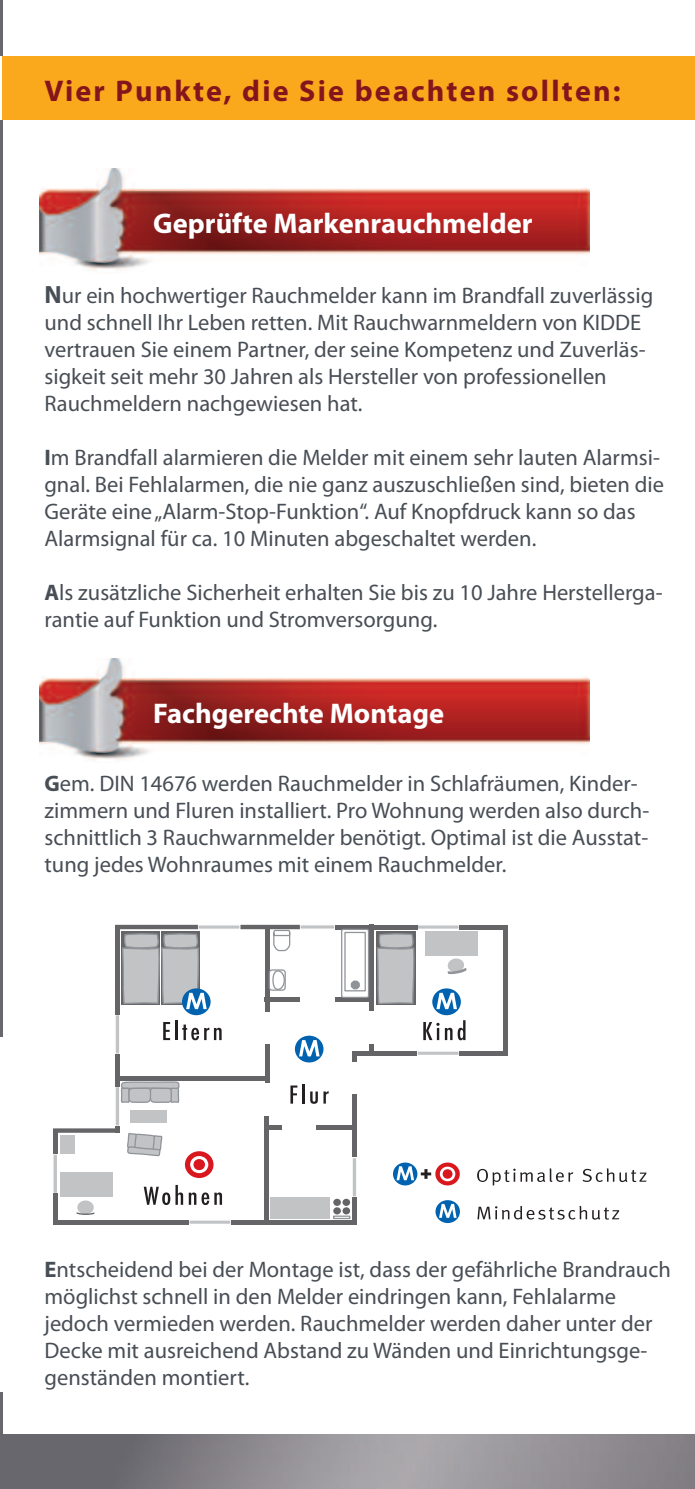
<style>
.page{position:relative;width:695px;height:1489px;background:#fff}
.page>*{position:absolute;margin:0;border:0;box-sizing:border-box;transform-origin:0 0}
.t1{font:700 30px "Myriad Pro";letter-spacing:.075em;color:#85151c}
.t2{font:700 28.5px "Myriad Pro";color:#fff}
.t3{font:22.5px/27px "Myriad Pro";color:#484e55}
.s1{font-weight:700;font-size:25px}
.s2{font-weight:700}
</style>
<div class="page">
<img style="left:2px;top:1434px;width:692px;height:54px">
<hr style="left:0;top:0;width:2px;height:1488px;background:#69676e">
<svg style="left:0;top:56px;width:3px;height:64px"></svg>
<div style="left:3px;top:56px;width:691px;height:64px;background:#f9a91b"></div>
<svg style="left:333px;top:1202px;width:18px;height:16px"></svg>
<svg style="left:416px;top:1051px;width:44px;height:5px"></svg>
<svg style="left:187px;top:1220px;width:45px;height:5px"></svg>
<svg style="left:352px;top:1158px;width:4px;height:38px"></svg>
<div style="left:264px;top:1044px;width:5px;height:38px;background:#656568"></div>
<div style="left:352px;top:1050px;width:5px;height:11px;background:#656568"></div>
<div style="left:352px;top:1094px;width:5px;height:63px;background:#656568"></div>
<div style="left:352px;top:1196px;width:5px;height:28px;background:#656568"></div>
<hr style="left:316px;top:1125px;width:41px;height:4px;background:#656568">
<hr style="left:265px;top:1125px;width:17px;height:4px;background:#656568">
<div style="left:264px;top:1115px;width:5px;height:109px;background:#656568"></div>
<div style="left:115px;top:1053px;width:5px;height:33px;background:#656568"></div>
<div style="left:53px;top:1193px;width:5px;height:26px;background:#656568"></div>
<div style="left:115px;top:1075px;width:149px;height:5px;background:#656568"></div>
<div style="left:53px;top:1219px;width:136px;height:5px;background:#656568"></div>
<div style="left:231px;top:1219px;width:126px;height:5px;background:#656568"></div>
<div style="left:459px;top:924px;width:48px;height:5px;background:#656568"></div>
<div style="left:459px;top:1050px;width:48px;height:5px;background:#656568"></div>
<div style="left:335px;top:924px;width:82px;height:5px;background:#656568"></div>
<div style="left:352px;top:1050px;width:65px;height:5px;background:#656568"></div>
<div style="left:368px;top:924px;width:5px;height:86px;background:#656568"></div>
<div style="left:368px;top:1043px;width:5px;height:12px;background:#656568"></div>
<hr style="left:503px;top:924px;width:4px;height:131px;background:#656568">
<div style="left:270px;top:1197px;width:60px;height:21px;background:#c1c3c5"></div>
<div style="left:342px;top:1207px;width:8px;height:7px;background:#656568;border-radius:50%"></div>
<div style="left:333px;top:1207px;width:8px;height:7px;background:#656568;border-radius:50%"></div>
<div style="left:342px;top:1198px;width:8px;height:7px;background:#656568;border-radius:50%"></div>
<div style="left:333px;top:1198px;width:8px;height:7px;background:#656568;border-radius:50%"></div>
<div style="left:333px;top:1215px;width:17px;height:3px;border:1px solid #909398"></div>
<div style="left:77px;top:1200px;width:17px;height:14px;background:#c1c3c5;border-radius:50%"></div>
<svg style="left:77px;top:1212px;width:17px;height:2px"></svg>
<div style="left:425px;top:931px;width:52px;height:24px;background:#c1c3c5"></div>
<div style="left:295px;top:1035px;width:28px;height:27px;background:#0162b0;border-radius:50%"></div>
<div style="left:185px;top:1151px;width:28px;height:26px;background:#d8171f;border-radius:50%"></div>
<svg style="left:190px;top:1156px;width:18px;height:17px"></svg>
<svg style="left:290px;top:1085px;width:7px;height:18px"></svg>
<hr style="left:302px;top:1083px;width:2px;height:20px;background:#231f20">
<svg style="left:310px;top:1091px;width:18px;height:12px"></svg>
<svg style="left:423px;top:1022px;width:16px;height:18px"></svg>
<svg style="left:445px;top:1020px;width:20px;height:20px"></svg>
<svg style="left:53px;top:1080px;width:130px;height:124px"></svg>
<svg style="left:189px;top:1192px;width:33px;height:12px"></svg>
<svg style="left:115px;top:924px;width:255px;height:132px"></svg>
<svg style="left:432px;top:988px;width:29px;height:27px"></svg>
<svg style="left:376px;top:924px;width:91px;height:85px"></svg>
<svg style="left:477px;top:1206px;width:142px;height:13px"></svg>
<svg style="left:435px;top:1200px;width:25px;height:22px"></svg>
<svg style="left:439px;top:1203px;width:17px;height:14px"></svg>
<svg style="left:477px;top:1168px;width:96px;height:17px"></svg>
<svg style="left:582px;top:1168px;width:64px;height:13px"></svg>
<svg style="left:393px;top:1162px;width:24px;height:23px"></svg>
<svg style="left:396px;top:1166px;width:18px;height:14px"></svg>
<svg style="left:435px;top:1162px;width:24px;height:23px"></svg>
<svg style="left:440px;top:1166px;width:15px;height:15px"></svg>
<svg style="left:420px;top:1169px;width:11px;height:9px"></svg>
<img style="left:40px;top:169px;width:549px;height:101px">
<img style="left:40px;top:658px;width:549px;height:103px">
<div style="left:0;top:1037px;width:10px;height:354px;background:#fff"></div>
<h1 class="t1" style="left:45px;top:80px;width:577px">Vier Punkte, die Sie beachten sollten:</h1>
<p class="t2" style="left:153px;top:212px;width:381px">Geprüfte Markenrauchmelder</p>
<p class="t3" style="left:45px;top:284px;width:610px"><span class="s1">N</span>ur ein hochwertiger Rauchmelder kann im Brandfall zuverlässig und schnell Ihr Leben retten. Mit Rauchwarnmeldern von KIDDE vertrauen Sie einem Partner, der seine Kompetenz und Zuverläs&shy;sigkeit seit mehr 30 Jahren als Hersteller von professionellen Rauchmeldern nachgewiesen hat.</p>
<p class="t3" style="left:45px;top:446px;width:621px"><span class="s2">I</span>m Brandfall alarmieren die Melder mit einem sehr lauten Alarmsi&shy;gnal. Bei Fehlalarmen, die nie ganz auszuschließen sind, bieten die Geräte eine„Alarm-Stop-Funktion“. Auf Knopfdruck kann so das Alarmsignal für ca. 10 Minuten abgeschaltet werden.</p>
<p class="t3" style="left:45px;top:581px;width:619px"><span class="s2">A</span>ls zusätzliche Sicherheit erhalten Sie bis zu 10 Jahre Herstellerga&shy;rantie auf Funktion und Stromversorgung.</p>
<p class="t2" style="left:153px;top:702px;width:292px">Fachgerechte Montage</p>
<p class="t3" style="left:45px;top:771px;width:606px"><span class="s2">G</span>em. DIN 14676 werden Rauchmelder in Schlafräumen, Kinder&shy;zimmern und Fluren installiert. Pro Wohnung werden also durch&shy;schnittlich 3 Rauchwarnmelder benötigt. Optimal ist die Ausstat&shy;tung jedes Wohnraumes mit einem Rauchmelder.</p>
<p class="t3" style="left:45px;top:1257px;width:627px"><span class="s2">E</span>ntscheidend bei der Montage ist, dass der gefährliche Brandrauch möglichst schnell in den Melder eindringen kann, Fehlalarme jedoch vermieden werden. Rauchmelder werden daher unter der Decke mit ausreichend Abstand zu Wänden und Einrichtungsge&shy;genständen montiert.</p>
</div>
